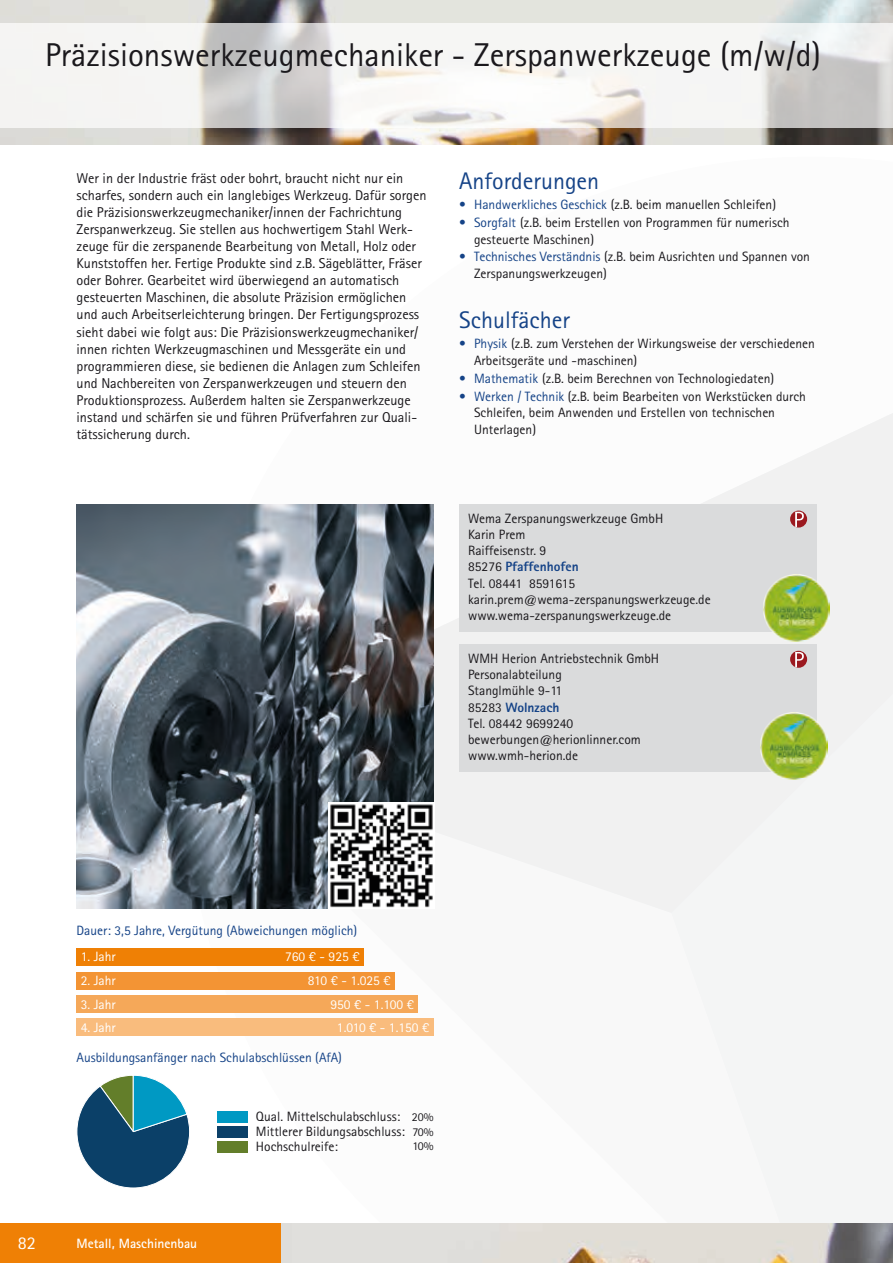
<style>
.page{position:relative;width:893px;height:1263px;background:#fff}
.page>*{position:absolute;margin:0;border:0;box-sizing:border-box;transform-origin:0 0}
.t1{font:33px "Rotis Sans Serif Std";color:#1a181c}
.t2{font:24px "Rotis Sans Serif Std";color:#154387}
.t3{font:18px "Rotis Sans Serif Std";color:#fff}
.t4{font:14.25px/17.1px "Rotis Sans Serif Std";color:#1a181c}
.t5{font:13.5px/16.2px "Rotis Sans Serif Std";color:#1a181c}
.t6{font:13.5px "Rotis Sans Serif Std";color:#154387}
.t7{font:13.5px "Rotis Sans Serif Std";color:#fff}
.t8{font:700 13.5px "Rotis Sans Serif Std";color:#fff}
.t9{font:12px "Rotis Sans Serif Std";color:#1a181c}
.s1{color:#154387}
.s2{font-weight:800;color:#154387}
.s3{font-size:12px}
</style>
<div class="page">
<svg style="left:186px;top:913px;width:707px;height:311px"></svg>
<div style="left:186px;top:413px;width:707px;height:500px;background:#f4f5f5"></div>
<img style="left:281px;top:1224px;width:612px;height:39px">
<div style="left:0;top:1224px;width:281px;height:39px;background:#ef8005"></div>
<img style="left:0;top:0;width:893px;height:145px">
<svg style="left:0;top:23px;width:893px;height:105px;fill:#f5f5f3"></svg>
<img style="left:77px;top:504px;width:357px;height:404px">
<img style="left:328px;top:802px;width:106px;height:107px">
<div style="left:77px;top:948px;width:287px;height:18px;background:#ef8005"></div>
<div style="left:77px;top:972px;width:318px;height:17px;background:#f39434"></div>
<div style="left:77px;top:995px;width:341px;height:17px;background:#f5a859"></div>
<div style="left:77px;top:1019px;width:357px;height:17px;background:#f9bc7d"></div>
<div style="left:217px;top:1111px;width:31px;height:12px;background:#0099c3"></div>
<div style="left:217px;top:1126px;width:31px;height:12px;background:#0b4068"></div>
<div style="left:217px;top:1141px;width:31px;height:12px;background:#637e2a"></div>
<svg style="left:77px;top:1074px;width:113px;height:115px"></svg>
<div style="left:459px;top:504px;width:357px;height:127px;background:#dadbdc"></div>
<div style="left:790px;top:511px;width:17px;height:17px;background:#9b191f;border-radius:50%"></div>
<svg style="left:795px;top:512px;width:9px;height:15px"></svg>
<div style="left:459px;top:644px;width:357px;height:128px;background:#dadbdc"></div>
<div style="left:790px;top:651px;width:17px;height:17px;background:#9b191f;border-radius:50%"></div>
<svg style="left:795px;top:652px;width:9px;height:16px"></svg>
<img style="left:763px;top:574px;width:67px;height:67px">
<img style="left:761px;top:713px;width:67px;height:67px">
<h1 class="t1" style="left:45px;top:36px;width:777px">Präzisionswerkzeugmechaniker - Zerspanwerkzeuge (m/w/d)</h1>
<p class="t4" style="left:77px;top:169px;width:352px">Wer in der Industrie fräst oder bohrt, braucht nicht nur ein scharfes, sondern auch ein langlebiges Werkzeug. Dafür sorgen die Präzisionswerkzeugmechaniker/innen der Fachrichtung Zerspanwerkzeug. Sie stellen aus hochwertigem Stahl Werk&shy;zeuge für die zerspanende Bearbeitung von Metall, Holz oder Kunststoffen her. Fertige Produkte sind z.B. Sägeblätter, Fräser oder Bohrer. Gearbeitet wird überwiegend an automatisch gesteuerten Maschinen, die absolute Präzision ermöglichen und auch Arbeitserleichterung bringen. Der Fertigungsprozess sieht dabei wie folgt aus: Die Präzisionswerkzeugmechaniker/ innen richten Werkzeugmaschinen und Messgeräte ein und programmieren diese, sie bedienen die Anlagen zum Schleifen und Nachbereiten von Zerspanwerkzeugen und steuern den Produktionsprozess. Außerdem halten sie Zerspanwerkzeuge instand und schärfen sie und führen Prüfverfahren zur Quali&shy;tätssicherung durch.</p>
<h2 class="t2" style="left:459px;top:167px;width:141px">Anforderungen</h2>
<p class="t5" style="left:459px;top:196px;width:318px"><span class="s1">• Handwerkliches Geschick</span> (z.B. beim manuellen Schleifen)</p>
<p class="t5" style="left:474px;top:214px;width:317px;text-indent:-15px"><span class="s1">• Sorgfalt</span> (z.B. beim Erstellen von Programmen für numerisch gesteuerte Maschinen)</p>
<p class="t5" style="left:474px;top:248px;width:337px;text-indent:-15px"><span class="s1">• Technisches Verständnis</span> (z.B. beim Ausrichten und Spannen von<br>Zerspanungswerkzeugen)</p>
<h2 class="t2" style="left:459px;top:306px;width:112px">Schulfächer</h2>
<p class="t5" style="left:474px;top:335px;width:342px;text-indent:-15px"><span class="s1">• Physik</span> (z.B. zum Verstehen der Wirkungsweise der verschiedenen<br>Arbeitsgeräte und -maschinen)</p>
<p class="t5" style="left:459px;top:370px;width:317px"><span class="s1">• Mathematik</span> (z.B. beim Berechnen von Technologiedaten)</p>
<p class="t5" style="left:474px;top:388px;width:333px;text-indent:-15px"><span class="s1">• Werken / Technik</span> (z.B. beim Bearbeiten von Werkstücken durch<br>Schleifen, beim Anwenden und Erstellen von technischen<br>Unterlagen)</p>
<p class="t5" style="left:468px;top:510px;width:244px">Wema Zerspanungswerkzeuge GmbH<br>Karin Prem<br>Raiffeisenstr. 9<br>85276 <span class="s2">Pfaffenhofen<br></span>Tel. 08441 8591615 karin.prem@wema-zerspanungswerkzeuge.de www.wema-zerspanungswerkzeuge.de</p>
<p class="t5" style="left:468px;top:650px;width:192px">WMH Herion Antriebstechnik GmbH<br>Personalabteilung<br>Stanglmühle 9-11<br>85283 <span class="s2">Wolnzach<br></span>Tel. 08442 9699240 bewerbungen@herionlinner.com www.wmh-herion.de</p>
<p class="t6" style="left:77px;top:922px;width:282px">Dauer: 3,5 Jahre, Vergütung (Abweichungen möglich)</p>
<p class="t7" style="left:81px;top:949px;width:37px">1. Jahr</p>
<p class="t7" style="left:285px;top:949px;width:76px">760 € - 925 €</p>
<p class="t7" style="left:81px;top:973px;width:37px">2. Jahr</p>
<p class="t7" style="left:308px;top:973px;width:84px">810 € - 1.025 €</p>
<p class="t7" style="left:81px;top:996px;width:37px">3. Jahr</p>
<p class="t7" style="left:330px;top:996px;width:85px">950 € - 1.100 €</p>
<p class="t7" style="left:81px;top:1019px;width:37px">4. Jahr</p>
<p class="t7" style="left:337px;top:1019px;width:94px">1.010 € - 1.150 €</p>
<p class="t6" style="left:77px;top:1050px;width:267px">Ausbildungsanfänger nach Schulabschlüssen (AfA)</p>
<h3 class="t3" style="left:18px;top:1232px;width:19px">82</h3>
<p class="t8" style="left:77px;top:1235px;width:122px">Metall, Maschinenbau</p>
<p class="t5" style="left:256px;top:1109px;width:179px;line-height:14.9px;text-align:justify">Qual. Mittelschulabschluss: <span class="s3">20% </span>Mittlerer Bildungsabschluss: <span class="s3">70% </span>Hochschulreife:</p>
<p class="t9" style="left:412px;top:1139px;width:23px">10%</p>
</div>
